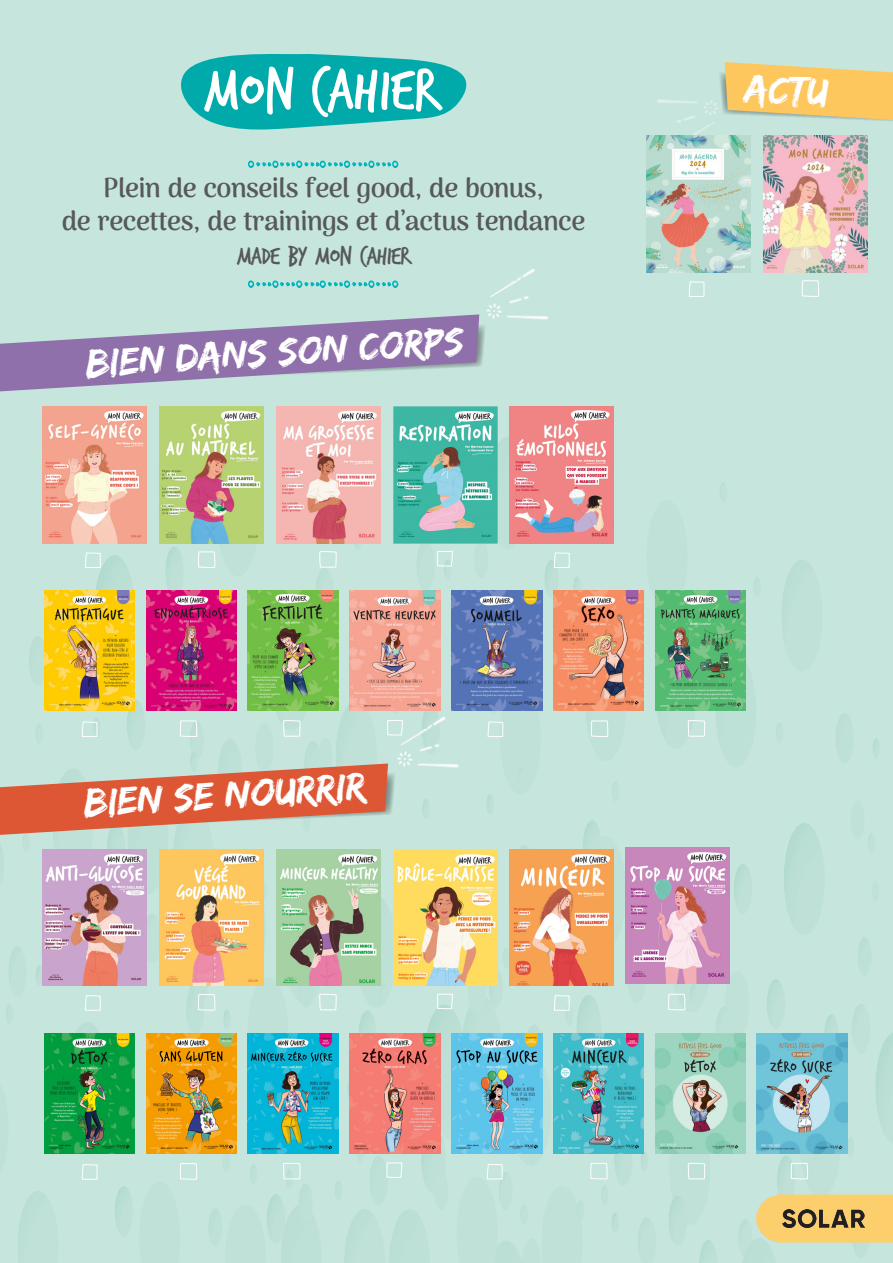
<style>
.page{position:relative;width:893px;height:1263px;background:#c6e5dd}
.page>*{position:absolute;margin:0;border:0;box-sizing:border-box;transform-origin:0 0}
.MON_CAHIER{font:64.65px "Trash Hand";color:#fff}
.t1{font:40.5px "Edo SZ";color:#fff}
.SEANCE_Titre_01{font:700 27px/33px "Arima Madurai";letter-spacing:-.02em;color:#57585a;text-align:center}
.s1{font-family:"Trash Hand";font-weight:400}
</style>
<div class="page">
<img style="left:0;top:406px;width:893px;height:857px">
<div style="left:780px;top:1195px;width:113px;height:47px;background:#fcce6c"></div>
<div style="left:779px;top:1194px;width:114px;height:48px;border:2px solid #fcce6c"></div>
<svg style="left:755px;top:1194px;width:29px;height:49px"></svg>
<img style="left:782px;top:1209px;width:82px;height:19px">
<img style="left:43px;top:407px;width:104px;height:136px">
<img style="left:160px;top:407px;width:103px;height:136px">
<img style="left:764px;top:141px;width:103px;height:131px">
<img style="left:277px;top:407px;width:103px;height:136px">
<img style="left:393px;top:407px;width:104px;height:136px">
<svg style="left:85px;top:552px;width:16px;height:16px"></svg>
<svg style="left:688px;top:281px;width:17px;height:16px"></svg>
<svg style="left:554px;top:552px;width:16px;height:16px"></svg>
<svg style="left:437px;top:551px;width:16px;height:16px"></svg>
<svg style="left:197px;top:551px;width:19px;height:17px"></svg>
<svg style="left:801px;top:280px;width:18px;height:17px"></svg>
<svg style="left:319px;top:551px;width:18px;height:17px"></svg>
<img style="left:44px;top:591px;width:91px;height:119px">
<img style="left:146px;top:591px;width:91px;height:119px">
<img style="left:248px;top:591px;width:91px;height:119px">
<img style="left:350px;top:591px;width:90px;height:119px">
<img style="left:451px;top:591px;width:91px;height:119px">
<img style="left:655px;top:591px;width:91px;height:119px">
<img style="left:553px;top:591px;width:91px;height:119px">
<svg style="left:82px;top:721px;width:16px;height:16px"></svg>
<svg style="left:487px;top:721px;width:16px;height:16px"></svg>
<svg style="left:179px;top:720px;width:18px;height:17px"></svg>
<svg style="left:590px;top:720px;width:18px;height:17px"></svg>
<svg style="left:283px;top:720px;width:18px;height:17px"></svg>
<svg style="left:688px;top:720px;width:18px;height:17px"></svg>
<img style="left:510px;top:407px;width:103px;height:136px">
<img style="left:486px;top:268px;width:62px;height:52px">
<img style="left:657px;top:100px;width:60px;height:35px">
<svg style="left:0;top:314px;width:487px;height:78px"></svg>
<svg style="left:717px;top:62px;width:176px;height:79px"></svg>
<img style="left:43px;top:849px;width:104px;height:136px">
<img style="left:160px;top:849px;width:103px;height:137px">
<img style="left:277px;top:849px;width:103px;height:137px">
<img style="left:393px;top:849px;width:104px;height:137px">
<svg style="left:85px;top:995px;width:16px;height:16px"></svg>
<svg style="left:554px;top:995px;width:16px;height:16px"></svg>
<svg style="left:437px;top:993px;width:16px;height:16px"></svg>
<svg style="left:197px;top:994px;width:19px;height:17px"></svg>
<svg style="left:667px;top:993px;width:19px;height:17px"></svg>
<svg style="left:319px;top:993px;width:18px;height:18px"></svg>
<img style="left:44px;top:1033px;width:91px;height:120px">
<img style="left:146px;top:1033px;width:91px;height:120px">
<img style="left:248px;top:1033px;width:91px;height:120px">
<img style="left:350px;top:1033px;width:90px;height:120px">
<img style="left:451px;top:1033px;width:91px;height:120px">
<img style="left:655px;top:1033px;width:91px;height:120px">
<img style="left:553px;top:1033px;width:91px;height:120px">
<img style="left:757px;top:1033px;width:91px;height:120px">
<svg style="left:82px;top:1164px;width:16px;height:16px"></svg>
<svg style="left:487px;top:1164px;width:16px;height:15px"></svg>
<svg style="left:386px;top:1162px;width:16px;height:16px"></svg>
<svg style="left:179px;top:1163px;width:18px;height:17px"></svg>
<svg style="left:589px;top:1162px;width:19px;height:17px"></svg>
<svg style="left:790px;top:1162px;width:18px;height:17px"></svg>
<svg style="left:283px;top:1163px;width:18px;height:17px"></svg>
<svg style="left:688px;top:1163px;width:18px;height:17px"></svg>
<img style="left:510px;top:849px;width:103px;height:137px">
<img style="left:626px;top:847px;width:103px;height:137px">
<img style="left:384px;top:713px;width:77px;height:67px">
<svg style="left:0;top:763px;width:396px;height:73px"></svg>
<svg style="left:248px;top:161px;width:150px;height:7px"></svg>
<svg style="left:248px;top:280px;width:150px;height:8px"></svg>
<svg style="left:181px;top:54px;width:286px;height:76px"></svg>
<img style="left:647px;top:135px;width:103px;height:137px">
<p class="MON_CAHIER" style="left:204px;top:58px;width:234px">MON CAHIER</p>
<p class="SEANCE_Titre_01" style="left:62px;top:172px;width:525px">Plein de conseils feel good, de bonus,<br>de recettes, de trainings et d’actus tendance<br><span class="s1">MADE BY MON CAHIER</span></p>
<p class="t1" style="left:84px;top:341px;width:380px;rotate:-4deg">bien dans son corps</p>
<p class="t1" style="left:82px;top:781px;width:284px;rotate:-4deg">bien se nourrir</p>
<p class="t1" style="left:746px;top:65px;width:84px;rotate:3deg">ACTU</p>
</div>
